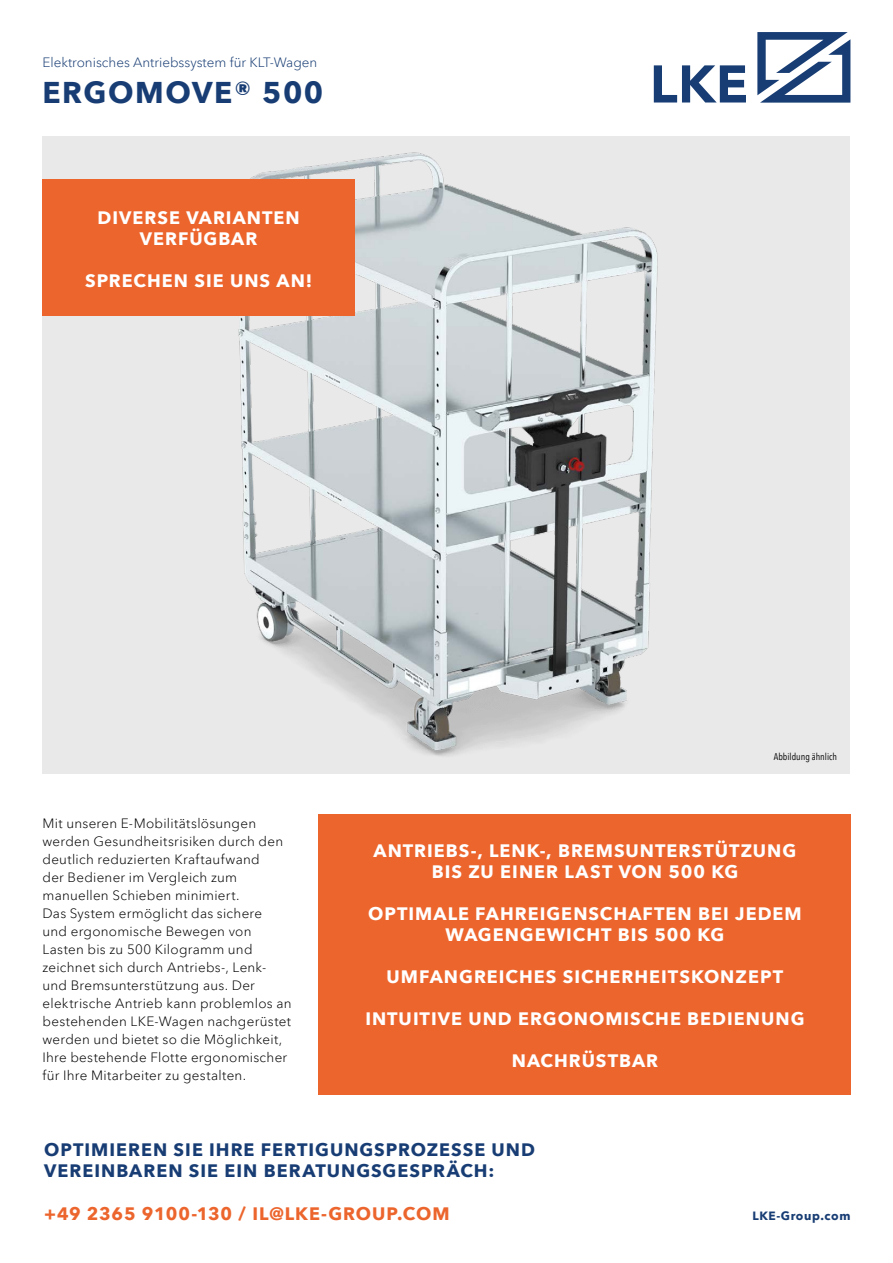
<style>
.page{position:relative;width:893px;height:1263px;background:#fff}
.page>*{position:absolute;margin:0;border:0;box-sizing:border-box;transform-origin:0 0}
.t1{font:700 30px "Avenir Next LT Pro";letter-spacing:.05em;color:#183d74}
.t2{font:700 18px/21px "Avenir Next LT Pro";letter-spacing:.055em;color:#fff;text-align:center}
.t3{font:700 18px/21.6px "Avenir Next LT Pro";letter-spacing:.055em;color:#183d74}
.t4{font:700 18px "Avenir Next LT Pro";letter-spacing:.045em;color:#ec652d}
.t5{font:300 13.5px/18px "Avenir Next LT Pro";letter-spacing:.02em;color:#000}
.t6{font:300 13.5px "Avenir Next LT Pro";color:#183d74}
.t7{font:700 12px "Avenir Next LT Pro";letter-spacing:.05em;color:#183d74}
.t8{font:condensed 9.75px "Avenir Next LT Pro";color:#000}
</style>
<div class="page">
<div style="left:318px;top:814px;width:532px;height:280px;background:#ec652d"></div>
<div style="left:43px;top:136px;width:807px;height:638px;background:#e9e9e9"></div>
<img style="left:219px;top:152px;width:439px;height:604px">
<svg style="left:757px;top:32px;width:93px;height:71px"></svg>
<svg style="left:654px;top:65px;width:92px;height:38px"></svg>
<div style="left:43px;top:179px;width:312px;height:136px;background:#ec652d"></div>
<p class="t6" style="left:43px;top:54px;width:276px">Elektronisches Antriebssystem für KLT-Wagen</p>
<h1 class="t1" style="left:43px;top:74px;width:282px">ERGOMOVE® 500</h1>
<h2 class="t2" style="left:98px;top:207px;width:204px">DIVERSE VARIANTEN<br>VERFÜGBAR</h2>
<h2 class="t2" style="left:85px;top:270px;width:229px">SPRECHEN SIE UNS AN!</h2>
<p class="t5" style="left:43px;top:814px;width:250px">Mit unseren E-Mobilitätslösungen werden Gesundheitsrisiken durch den deutlich reduzierten Kraftaufwand<br>der Bediener im Vergleich zum manuellen Schieben minimiert.<br>Das System ermöglicht das sichere<br>und ergonomische Bewegen von Lasten bis zu 500 Kilogramm und zeichnet sich durch Antriebs-, Lenk&shy;und Bremsunterstützung aus. Der elektrische Antrieb kann problemlos an bestehenden LKE-Wagen nachgerüstet werden und bietet so die Möglichkeit, Ihre bestehende Flotte ergonomischer für Ihre Mitarbeiter zu gestalten.</p>
<p class="t8" style="left:774px;top:751px;width:65px">Abbildung ähnlich</p>
<h2 class="t2" style="left:374px;top:839px;width:424px">ANTRIEBS-, LENK-, BREMSUNTERSTÜTZUNG<br>BIS ZU EINER LAST VON 500 KG</h2>
<h2 class="t2" style="left:368px;top:902px;width:435px">OPTIMALE FAHREIGENSCHAFTEN BEI JEDEM<br>WAGENGEWICHT BIS 500 KG</h2>
<h2 class="t2" style="left:387px;top:965px;width:398px">UMFANGREICHES SICHERHEITSKONZEPT</h2>
<h2 class="t2" style="left:365px;top:1007px;width:441px">INTUITIVE UND ERGONOMISCHE BEDIENUNG</h2>
<h2 class="t2" style="left:512px;top:1049px;width:148px">NACHRÜSTBAR</h2>
<h2 class="t3" style="left:44px;top:1138px;width:492px">OPTIMIEREN SIE IHRE FERTIGUNGSPROZESSE UND<br>VEREINBAREN SIE EIN BERATUNGSGESPRÄCH:</h2>
<h2 class="t4" style="left:44px;top:1203px;width:407px">+49 2365 9100-130 / IL@LKE-GROUP.COM</h2>
<p class="t7" style="left:752px;top:1209px;width:100px">LKE-Group.com</p>
</div>
